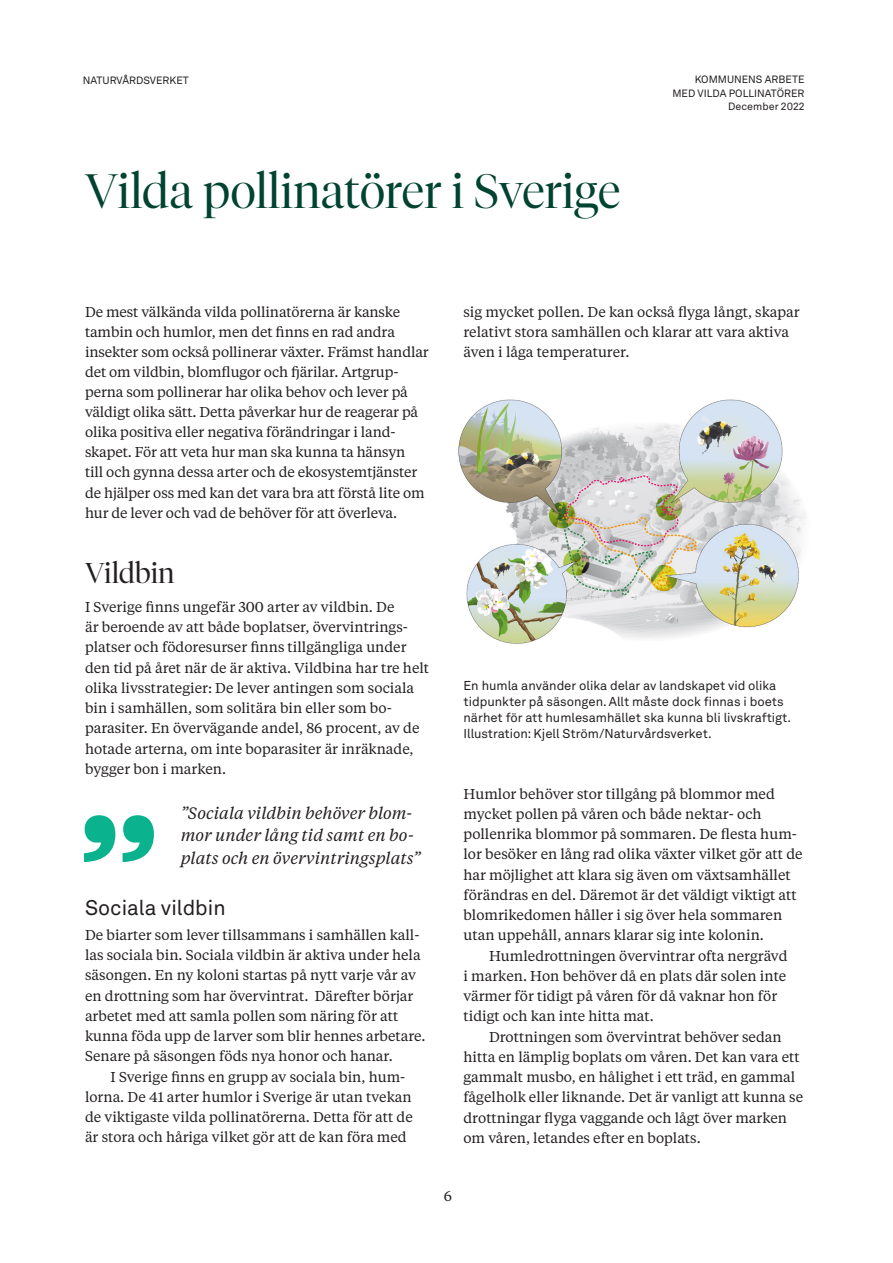
<style>
.page{position:relative;width:893px;height:1263px;background:#fff}
.page>*{position:absolute;margin:0;border:0;box-sizing:border-box;transform-origin:0 0}
.Citat_bröd{font:700 150px "Tiempos Text";color:#0ab38d}
.t1{font:300 48px "Tiempos Fine";color:#004330}
.Rubrik_2{font:300 28.5px "Tiempos Fine";color:#231f20}
.t2{font:21px "Akkurat LL";color:#231f20}
.Citat_bröd-2{font:italic 16.5px/22.5px "Tiempos Text";color:#231f20}
.Brödtext{font:14.25px/20.2px "Tiempos Text";color:#231f20}
.Brödtext_Indrag{font:14.25px/20.2px "Tiempos Text";color:#231f20}
.Bildtext{font:12.75px/15.8px "Akkurat LL";color:#231f20}
.t3{font:10.5px/13.5px "Akkurat LL";color:#231f20;text-align:right}
</style>
<div class="page">
<img style="left:458px;top:399px;width:348px;height:245px">
<p class="t3" style="left:83px;top:73px;width:108px">NATURVÅRDSVERKET</p>
<h1 class="t1" style="left:85px;top:162px;width:537px">Vilda pollinatörer i Sverige</h1>
<p class="t3" style="left:672px;top:73px;width:134px">KOMMUNENS ARBETE<br>MED VILDA POLLINATÖRER<br>December 2022</p>
<p class="Brödtext" style="left:85px;top:301px;width:345px">De mest välkända vilda pollinatörerna är kanske tambin och humlor, men det finns en rad andra insekter som också pollinerar växter. Främst handlar det om vildbin, blomflugor och fjärilar. Artgrup&shy;perna som pollinerar har olika behov och lever på väldigt olika sätt. Detta påverkar hur de reagerar på olika positiva eller negativa förändringar i land&shy;skapet. För att veta hur man ska kunna ta hänsyn<br>till och gynna dessa arter och de ekosystemtjänster de hjälper oss med kan det vara bra att förstå lite om hur de lever och vad de behöver för att överleva.</p>
<h2 class="Rubrik_2" style="left:85px;top:556px;width:91px">Vildbin</h2>
<p class="Brödtext" style="left:85px;top:596px;width:346px">I Sverige finns ungefär 300 arter av vildbin. De<br>är beroende av att både boplatser, övervintrings&shy;platser och födoresurser finns tillgängliga under den tid på året när de är aktiva. Vildbina har tre helt olika livsstrategier: De lever antingen som sociala bin i samhällen, som solitära bin eller som bo&shy;parasiter. En övervägande andel, 86 procent, av de hotade arterna, om inte boparasiter är inräknade, bygger bon i marken.</p>
<p class="Citat_bröd" style="left:76px;top:771px;width:88px">”</p>
<p class="Citat_bröd-2" style="left:181px;top:801px;width:242px">”Sociala vildbin behöver blom&shy;mor under lång tid samt en bo&shy;plats och en övervintringsplats”</p>
<h3 class="t2" style="left:85px;top:892px;width:142px">Sociala vildbin</h3>
<p class="Brödtext" style="left:85px;top:924px;width:342px">De biarter som lever tillsammans i samhällen kal - las sociala bin. Sociala vildbin är aktiva under hela säsongen. En ny koloni startas på nytt varje vår av en drottning som har övervintrat. Därefter börjar arbetet med att samla pollen som näring för att kunna föda upp de larver som blir hennes arbetare.<br>Senare på säsongen föds nya honor och hanar.</p>
<p class="Brödtext_Indrag" style="left:85px;top:1066px;width:329px;text-indent:26px">I Sverige finns en grupp av sociala bin, hum&shy;lorna. De 41 arter humlor i Sverige är utan tvekan de viktigaste vilda pollinatörerna. Detta för att de är stora och håriga vilket gör att de kan föra med</p>
<p class="Brödtext_Indrag" style="left:463px;top:301px;width:338px">sig mycket pollen. De kan också flyga långt, skapar relativt stora samhällen och klarar att vara aktiva även i låga temperaturer.</p>
<p class="Bildtext" style="left:463px;top:677px;width:329px">En humla använder olika delar av landskapet vid olika tidpunkter på säsongen. Allt måste dock finnas i boets närhet för att humlesamhället ska kunna bli livskraftigt.<br>Illustration: Kjell Ström/Naturvårdsverket.</p>
<p class="Brödtext" style="left:463px;top:783px;width:341px">Humlor behöver stor tillgång på blommor med mycket pollen på våren och både nektar- och pollenrika blommor på sommaren. De flesta hum&shy;lor besöker en lång rad olika växter vilket gör att de har möjlighet att klara sig även om växtsamhället förändras en del. Däremot är det väldigt viktigt att blomrikedomen håller i sig över hela sommaren utan uppehåll, annars klarar sig inte kolonin.</p>
<p class="Brödtext_Indrag" style="left:463px;top:945px;width:325px;text-indent:26px">Humledrottningen övervintrar ofta nergrävd i marken. Hon behöver då en plats där solen inte värmer för tidigt på våren för då vaknar hon för tidigt och kan inte hitta mat.</p>
<p class="Brödtext_Indrag" style="left:463px;top:1026px;width:341px;text-indent:26px">Drottningen som övervintrat behöver sedan hitta en lämplig boplats om våren. Det kan vara ett gammalt musbo, en hålighet i ett träd, en gammal fågelholk eller liknande. Det är vanligt att kunna se drottningar flyga vaggande och lågt över marken om våren, letandes efter en boplats.</p>
<p class="Brödtext" style="left:444px;top:1185px;width:10px">6</p>
</div>
